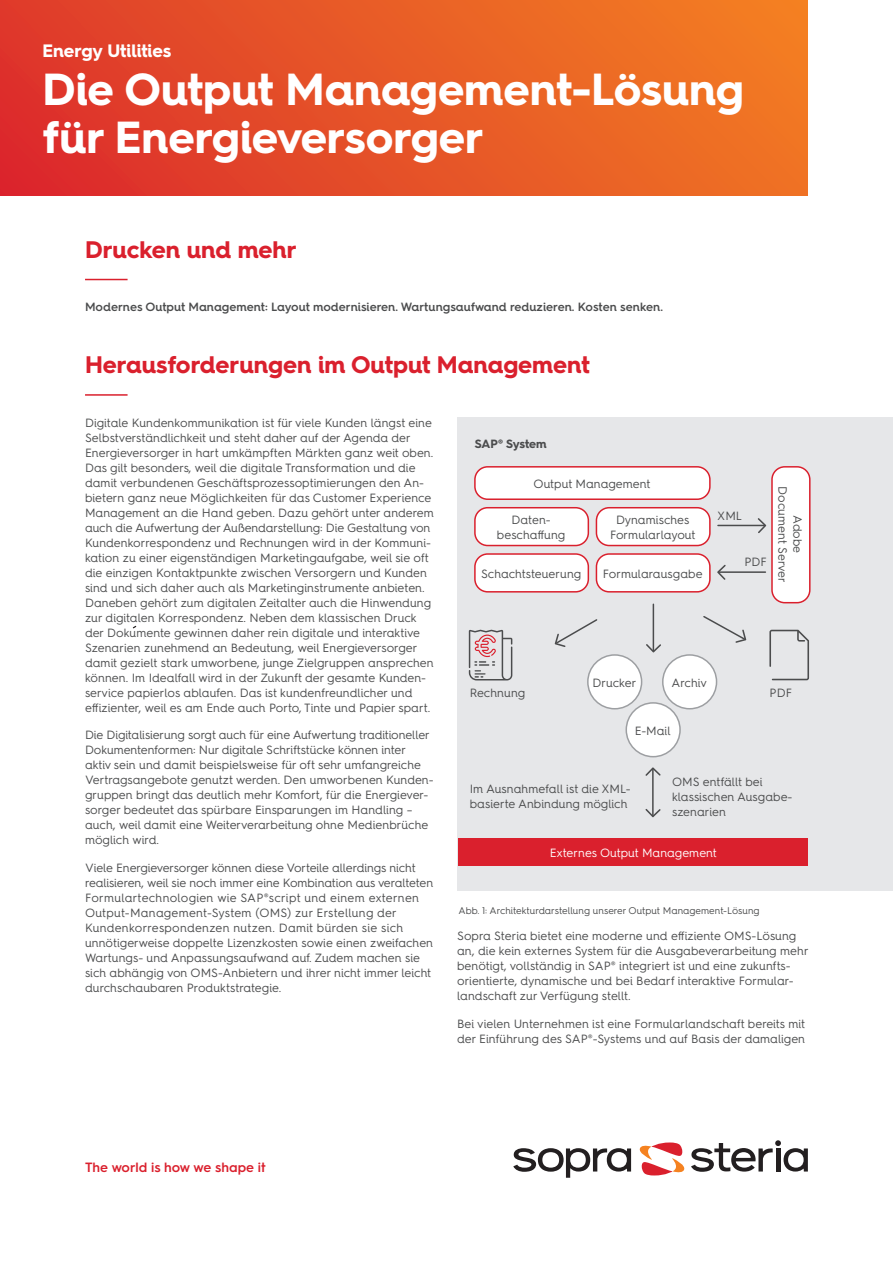
<style>
.page{position:relative;width:893px;height:1263px;background:#fff}
.page>*{position:absolute;margin:0;border:0;box-sizing:border-box;transform-origin:0 0}
.t1{font:700 45px/48px "Hurme Geometric Sans 4";color:#fff}
.t2{font:700 24px "Hurme Geometric Sans 4";color:#da202d}
.t3{font:700 18px "Hurme Geometric Sans 4";color:#fff}
.t4{font:600 13.5px "Hurme Geometric Sans 3";color:#da202d}
.t5{font:12px/15px "Hurme Geometric Sans 4";color:#4b4c4d}
.t6{font:600 12px "Hurme Geometric Sans 4";color:#4b4c4d}
.t7{font:12px "Hurme Geometric Sans 4";color:#fff}
.t8{font:700 12px "Hurme Geometric Sans 4";letter-spacing:-.01em;color:#4b4c4d}
.t9{font:9.75px "Hurme Geometric Sans 4";color:#4b4c4d}
</style>
<div class="page">
<div style="left:457px;top:417px;width:436px;height:473px;background:#e6e7e9"></div>
<div style="left:0;top:0;width:808px;height:196px;background:linear-gradient(to right,#dc312c,#f27c23)"></div>
<hr style="left:85px;top:394px;width:43px;height:2px;background:#da202d">
<hr style="left:85px;top:279px;width:43px;height:1px;background:#da202d">
<svg style="left:691px;top:1140px;width:117px;height:32px"></svg>
<svg style="left:513px;top:1148px;width:118px;height:30px"></svg>
<svg style="left:639px;top:1142px;width:46px;height:33px"></svg>
<div style="left:475px;top:467px;width:235px;height:32px;background:#fff;border-radius:13px"></div>
<div style="left:474px;top:466px;width:237px;height:34px;border:2px solid #da202d;border-radius:13px"></div>
<div style="left:772px;top:467px;width:38px;height:136px;background:#fff;border-radius:13px"></div>
<div style="left:771px;top:466px;width:39px;height:137px;border:2px solid #da202d;border-radius:13px"></div>
<div style="left:475px;top:508px;width:113px;height:37px;background:#fff;border-radius:13px"></div>
<div style="left:474px;top:507px;width:115px;height:39px;border:2px solid #da202d;border-radius:13px"></div>
<div style="left:596px;top:508px;width:114px;height:37px;background:#fff;border-radius:13px"></div>
<div style="left:596px;top:507px;width:115px;height:39px;border:2px solid #da202d;border-radius:13px"></div>
<div style="left:475px;top:554px;width:113px;height:38px;background:#fff;border-radius:13px"></div>
<div style="left:474px;top:553px;width:115px;height:39px;border:2px solid #da202d;border-radius:13px"></div>
<div style="left:596px;top:554px;width:114px;height:38px;background:#fff;border-radius:13px"></div>
<div style="left:596px;top:553px;width:115px;height:39px;border:2px solid #da202d;border-radius:13px"></div>
<div style="left:588px;top:655px;width:54px;height:54px;background:#fff;border-radius:50%"></div>
<div style="left:587px;top:654px;width:55px;height:55px;border:2px solid #9d9fa2;border-radius:50%"></div>
<div style="left:626px;top:703px;width:54px;height:54px;background:#fff;border-radius:50%"></div>
<div style="left:625px;top:702px;width:56px;height:55px;border:2px solid #9d9fa2;border-radius:50%"></div>
<div style="left:663px;top:655px;width:53px;height:54px;background:#fff;border-radius:50%"></div>
<div style="left:662px;top:654px;width:55px;height:55px;border:2px solid #9d9fa2;border-radius:50%"></div>
<div style="left:459px;top:839px;width:349px;height:27px;background:#da202d"></div>
<svg style="left:469px;top:630px;width:43px;height:50px"></svg>
<svg style="left:769px;top:630px;width:40px;height:50px"></svg>
<svg style="left:758px;top:518px;width:8px;height:15px"></svg>
<hr style="left:718px;top:525px;width:47px;height:1px;background:#4b4c4d">
<svg style="left:717px;top:565px;width:9px;height:15px"></svg>
<hr style="left:719px;top:571px;width:46px;height:2px;background:#4b4c4d">
<svg style="left:646px;top:644px;width:15px;height:8px"></svg>
<hr style="left:653px;top:604px;width:1px;height:47px;background:#4b4c4d">
<svg style="left:703px;top:616px;width:44px;height:27px"></svg>
<svg style="left:554px;top:619px;width:44px;height:28px"></svg>
<svg style="left:645px;top:809px;width:16px;height:8px"></svg>
<hr style="left:652px;top:769px;width:2px;height:47px;background:#4b4c4d">
<svg style="left:645px;top:767px;width:16px;height:9px"></svg>
<h3 class="t3" style="left:43px;top:38px;width:130px">Energy Utilities</h3>
<h1 class="t1" style="left:43px;top:65px;width:703px">Die Output Management-Lösung für Energieversorger</h1>
<h2 class="t2" style="left:85px;top:232px;width:213px">Drucken und mehr</h2>
<p class="t6" style="left:85px;top:298px;width:579px">Modernes Output Management: Layout modernisieren. Wartungsaufwand reduzieren. Kosten senken.</p>
<h2 class="t2" style="left:85px;top:348px;width:506px">Herausforderungen im Output Management</h2>
<p class="t5" style="left:85px;top:415px;width:350px">Digitale Kundenkommunikation ist für viele Kunden längst eine Selbstverständlichkeit und steht daher auf der Agenda der Energieversorger in hart umkämpften Märkten ganz weit oben.<br>Das gilt besonders, weil die digitale Transformation und die damit verbundenen Geschäftsprozessoptimierungen den An&shy;bietern ganz neue Möglichkeiten für das Customer Experience Management an die Hand geben. Dazu gehört unter anderem auch die Aufwertung der Außendarstellung: Die Gestaltung von Kundenkorrespondenz und Rechnungen wird in der Kommuni&shy;kation zu einer eigenständigen Marketingaufgabe, weil sie oft die einzigen Kontaktpunkte zwischen Versorgern und Kunden sind und sich daher auch als Marketinginstrumente anbieten.<br>Daneben gehört zum digitalen Zeitalter auch die Hinwendung zur digitalen Korrespondenz. Neben dem klassischen Druck der Dokumente gewinnen daher rein digitale und interaktive Szenarien zunehmend an Bedeutung, weil Energieversorger damit gezielt stark umworbene, junge Zielgruppen ansprechen können. Im Idealfall wird in der Zukunft der gesamte Kunden&shy;service papierlos ablaufen. Das ist kundenfreundlicher und effizienter, weil es am Ende auch Porto, Tinte und Papier spart.</p>
<p class="t5" style="left:85px;top:727px;width:350px">Die Digitalisierung sorgt auch für eine Aufwertung traditioneller Dokumentenformen: Nur digitale Schriftstücke können inter aktiv sein und damit beispielsweise für oft sehr umfangreiche Vertragsangebote genutzt werden. Den umworbenen Kunden&shy;gruppen bringt das deutlich mehr Komfort, für die Energiever&shy;sorger bedeutet das spürbare Einsparungen im Handling – auch, weil damit eine Weiterverarbeitung ohne Medienbrüche möglich wird.</p>
<p class="t5" style="left:85px;top:860px;width:350px">Viele Energieversorger können diese Vorteile allerdings nicht realisieren, weil sie noch immer eine Kombination aus veralteten Formulartechnologien wie SAP®script und einem externen Output-Management-System (OMS) zur Erstellung der Kundenkorrespondenzen nutzen. Damit bürden sie sich unnötigerweise doppelte Lizenzkosten sowie einen zweifachen Wartungs- und Anpassungsaufwand auf. Zudem machen sie sich abhängig von OMS-Anbietern und ihrer nicht immer leicht durchschaubaren Produktstrategie.</p>
<p class="t8" style="left:475px;top:435px;width:73px">SAP® System</p>
<p class="t5" style="left:534px;top:476px;width:118px">Output Management</p>
<p class="t5" style="left:497px;top:512px;width:70px;text-align:center">Daten&shy;beschaffung</p>
<p class="t5" style="left:610px;top:512px;width:87px;text-align:center">Dynamisches<br>Formularlayout</p>
<p class="t5" style="left:481px;top:566px;width:102px">Schachtsteuerung</p>
<p class="t5" style="left:603px;top:566px;width:101px">Formularausgabe</p>
<p class="t5" style="left:717px;top:508px;width:26px">XML</p>
<p class="t5" style="left:744px;top:554px;width:24px">PDF</p>
<p class="t5" style="left:806px;top:486px;width:98px;text-align:center;rotate:90deg">Adobe<br>Document Server</p>
<p class="t5" style="left:592px;top:675px;width:45px">Drucker</p>
<p class="t5" style="left:672px;top:675px;width:37px">Archiv</p>
<p class="t5" style="left:470px;top:685px;width:57px">Rechnung</p>
<p class="t5" style="left:769px;top:685px;width:24px">PDF</p>
<p class="t5" style="left:635px;top:722px;width:38px">E-Mail</p>
<p class="t5" style="left:470px;top:781px;width:163px">Im Ausnahmefall ist die XML&shy;basierte Anbindung möglich</p>
<p class="t5" style="left:672px;top:774px;width:122px">OMS entfällt bei klassischen Ausgabe&shy;szenarien</p>
<p class="t7" style="left:550px;top:844px;width:169px">Externes Output Management</p>
<p class="t9" style="left:458px;top:904px;width:303px">Abb. 1: Architekturdarstellung unserer Output Management-Lösung</p>
<p class="t5" style="left:457px;top:928px;width:353px">Sopra Steria bietet eine moderne und effiziente OMS-Lösung an, die kein externes System für die Ausgabeverarbeitung mehr benötigt, vollständig in SAP® integriert ist und eine zukunfts&shy;orientierte, dynamische und bei Bedarf interaktive Formular&shy;landschaft zur Verfügung stellt.</p>
<p class="t5" style="left:457px;top:1015px;width:350px">Bei vielen Unternehmen ist eine Formularlandschaft bereits mit der Einführung des SAP®-Systems und auf Basis der damaligen</p>
<p class="t4" style="left:85px;top:1158px;width:182px">The world is how we shape it</p>
</div>
